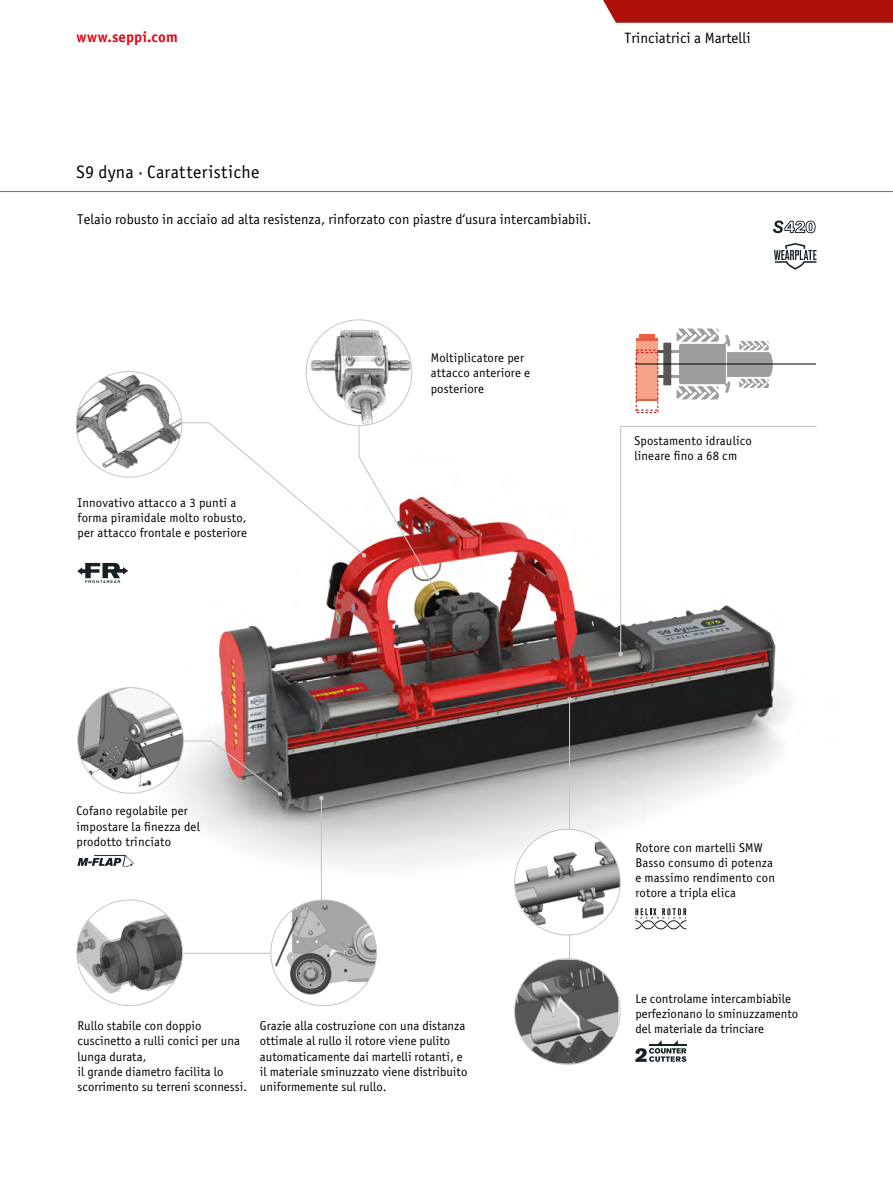
<style>
.page{position:relative;width:893px;height:1191px;background:#fff}
.page>*{position:absolute;margin:0;border:0;box-sizing:border-box;transform-origin:0 0}
.t1{font:18px "Officina Sans Book ITC";letter-spacing:.01em;color:#000}
.t2{font:15px "Officina Sans Book ITC";color:#000}
.t3{font:15px "Officina Sans Bold ITC";letter-spacing:.005em;color:#e30613}
.t4{font:14.25px "Officina Sans Book ITC";color:#000}
.t5{font:12.75px/15.3px "Officina Sans Book ITC";color:#000}
</style>
<div class="page">
<div style="left:603px;top:0;width:290px;height:23px;background:#ae0f0a"></div>
<hr style="left:0;top:191px;width:893px;height:1px;background:#706f6f">
<img style="left:75px;top:402px;width:714px;height:519px">
<svg style="left:620px;top:425px;width:197px;height:230px"></svg>
<svg style="left:618px;top:652px;width:5px;height:4px"></svg>
<hr style="left:670px;top:350px;width:14px;height:3px;background:#9d9d9c">
<hr style="left:670px;top:375px;width:14px;height:3px;background:#9d9d9c">
<svg style="left:658px;top:375px;width:5px;height:3px"></svg>
<svg style="left:677px;top:328px;width:96px;height:71px"></svg>
<div style="left:663px;top:343px;width:8px;height:42px;background:#575756"></div>
<svg style="left:636px;top:338px;width:22px;height:63px"></svg>
<div style="left:636px;top:341px;width:22px;height:57px;background:#f5a488"></div>
<div style="left:636px;top:350px;width:22px;height:63px;border:1px dashed #c00d0e"></div>
<svg style="left:635px;top:410px;width:22px;height:1px"></svg>
<svg style="left:636px;top:350px;width:27px;height:3px"></svg>
<hr style="left:635px;top:364px;width:181px;height:1px;background:#000">
<hr style="left:640px;top:334px;width:15px;height:4px;background:#eb5d40">
<img style="left:76px;top:371px;width:106px;height:106px;border-radius:53px">
<svg style="left:773px;top:220px;width:43px;height:13px"></svg>
<svg style="left:774px;top:243px;width:42px;height:27px"></svg>
<hr style="left:569px;top:699px;width:1px;height:268px;background:#c6c6c6">
<svg style="left:567px;top:697px;width:5px;height:4px"></svg>
<img style="left:515px;top:959px;width:103px;height:104px">
<img style="left:515px;top:829px;width:105px;height:106px;border-radius:53px">
<img style="left:271px;top:900px;width:105px;height:105px;border-radius:53px">
<img style="left:77px;top:900px;width:105px;height:105px;border-radius:53px">
<svg style="left:635px;top:908px;width:51px;height:21px"></svg>
<svg style="left:635px;top:1040px;width:51px;height:21px"></svg>
<svg style="left:77px;top:740px;width:247px;height:214px"></svg>
<img style="left:78px;top:687px;width:105px;height:106px;border-radius:53px">
<svg style="left:77px;top:563px;width:51px;height:20px"></svg>
<svg style="left:153px;top:407px;width:286px;height:188px"></svg>
<img style="left:306px;top:320px;width:106px;height:105px;border-radius:53px">
<p class="t3" style="left:77px;top:26px;width:103px">www.seppi.com</p>
<p class="t2" style="left:624px;top:28px;width:128px">Trinciatrici a Martelli</p>
<h1 class="t1" style="left:77px;top:160px;width:184px">S9 dyna · Caratteristiche</h1>
<p class="t4" style="left:77px;top:210px;width:516px">Telaio robusto in acciaio ad alta resistenza, rinforzato con piastre d‘usura intercambiabili.</p>
<p class="t5" style="left:78px;top:494px;width:171px">Innovativo attacco a 3 punti a forma piramidale molto robusto, per attacco frontale e posteriore</p>
<p class="t5" style="left:431px;top:349px;width:101px">Moltiplicatore per attacco anteriore e posteriore</p>
<p class="t5" style="left:634px;top:432px;width:119px">Spostamento idraulico lineare fino a 68 cm</p>
<p class="t5" style="left:77px;top:803px;width:125px">Cofano regolabile per impostare la finezza del prodotto trinciato</p>
<p class="t5" style="left:78px;top:1017px;width:171px">Rullo stabile con doppio cuscinetto a rulli conici per una lunga durata,<br>il grande diametro facilita lo scorrimento su terreni sconnessi.</p>
<p class="t5" style="left:260px;top:1017px;width:209px">Grazie alla costruzione con una distanza ottimale al rullo il rotore viene pulito automaticamente dai martelli rotanti, e il materiale sminuzzato viene distribuito uniformemente sul rullo.</p>
<p class="t5" style="left:635px;top:840px;width:141px">Rotore con martelli SMW<br>Basso consumo di potenza e massimo rendimento con rotore a tripla elica</p>
<p class="t5" style="left:635px;top:990px;width:164px">Le controlame intercambiabile perfezionano lo sminuzzamento del materiale da trinciare</p>
</div>
